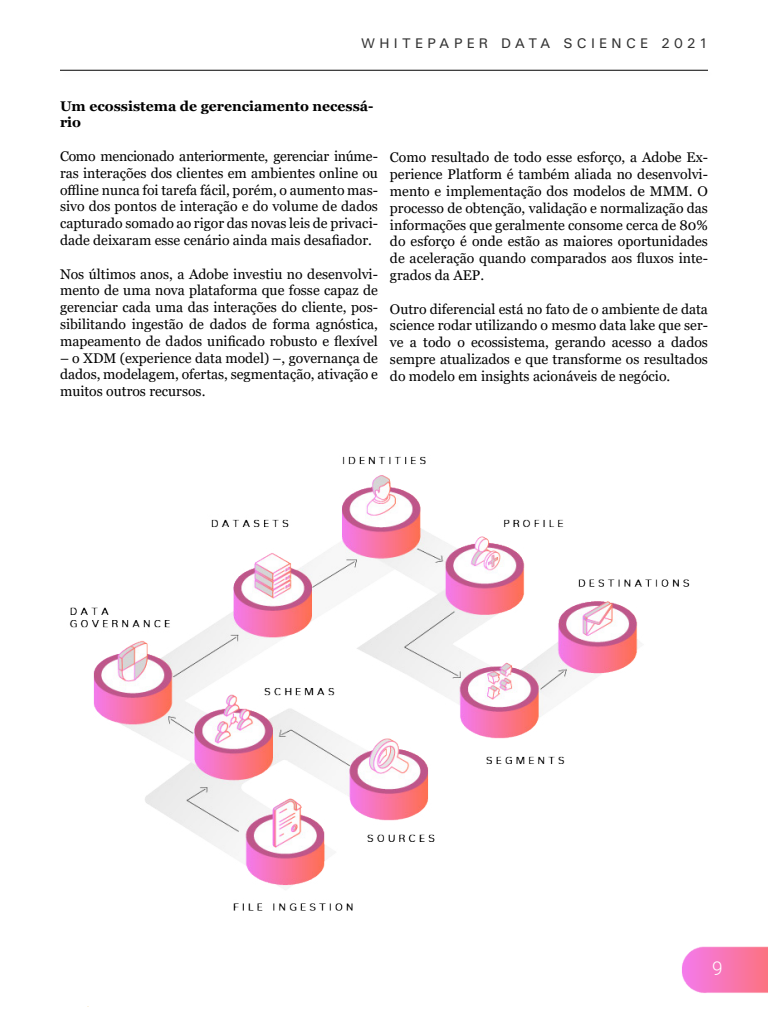
<style>
.page{position:relative;width:768px;height:1024px;background:#fff}
.page>*{position:absolute;margin:0;border:0;box-sizing:border-box;transform-origin:0 0}
.t1{font:300 19px "Roboto";color:#fff}
.t2{font:14px/16.8px "Georgia";color:#000;text-align:justify}
.t3{font:700 14px/16.8px "Georgia";color:#000}
.t4{font:14px "Univers";letter-spacing:.305em;color:#333}
</style>
<div class="page">
<img style="left:682px;top:946px;width:86px;height:47px">
<hr style="left:60px;top:70px;width:648px;height:1px;background:#000">
<img style="left:70px;top:456px;width:620px;height:455px">
<p class="t4" style="left:361px;top:34px;width:348px">WHITEPAPER DATA SCIENCE 2021</p>
<p class="t3" style="left:60px;top:97px;width:315px">Um ecossistema de gerenciamento necessá&shy;rio</p>
<p class="t2" style="left:60px;top:148px;width:320px">Como mencionado anteriormente, gerenciar inúme&shy;ras interações dos clientes em ambientes online ou offline nunca foi tarefa fácil, porém, o aumento mas&shy;sivo dos pontos de interação e do volume de dados capturado somado ao rigor das novas leis de privaci&shy;dade deixaram esse cenário ainda mais desafiador.</p>
<p class="t2" style="left:60px;top:266px;width:320px">Nos últimos anos, a Adobe investiu no desenvolvi&shy;mento de uma nova plataforma que fosse capaz de gerenciar cada uma das interações do cliente, pos&shy;sibilitando ingestão de dados de forma agnóstica, mapeamento de dados unificado robusto e flexível</p>
<p class="t2" style="left:60px;top:350px;width:319px">– o XDM (experience data model) –, governança de dados, modelagem, ofertas, segmentação, ativação e muitos outros recursos.</p>
<p class="t2" style="left:390px;top:149px;width:320px">Como resultado de todo esse esforço, a Adobe Ex&shy;perience Platform é também aliada no desenvolvi&shy;mento e implementação dos modelos de MMM. O processo de obtenção, validação e normalização das informações que geralmente consome cerca de 80% do esforço é onde estão as maiores oportunidades de aceleração quando comparados aos fluxos inte&shy;grados da AEP.</p>
<p class="t2" style="left:390px;top:301px;width:319px">Outro diferencial está no fato de o ambiente de data science rodar utilizando o mesmo data lake que ser&shy;ve a todo o ecossistema, gerando acesso a dados sempre atualizados e que transforme os resultados do modelo em insights acionáveis de negócio.</p>
<h1 class="t1" style="left:712px;top:955px;width:12px">9</h1>
</div>
